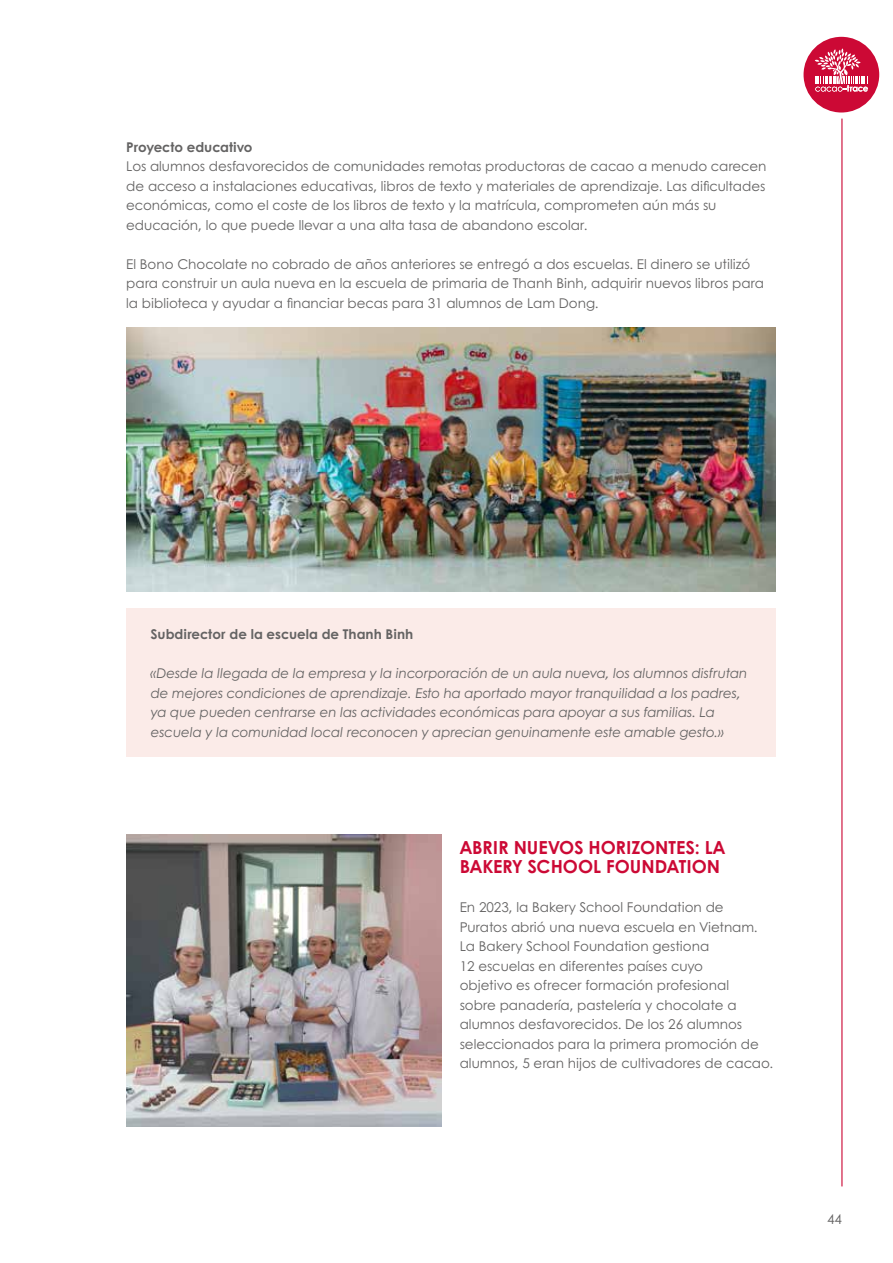
<style>
.page{position:relative;width:893px;height:1263px;background:#fff}
.page>*{position:absolute;margin:0;border:0;box-sizing:border-box;transform-origin:0 0}
.t1{font:700 18px/19.5px "Century Gothic";color:#cc0935}
.t2{font:13.5px/19.5px "Century Gothic";color:#646363}
.t3{font:italic 13.5px/19.5px "Century Gothic";letter-spacing:-.01em;color:#646363}
.t4{font:700 13.5px "Century Gothic";color:#646363}
</style>
<div class="page">
<img style="left:126px;top:327px;width:649px;height:264px">
<img style="left:126px;top:834px;width:316px;height:292px">
<div style="left:126px;top:608px;width:649px;height:148px;background:#fbebe8"></div>
<hr style="left:841px;top:119px;width:1px;height:1067px;background:#cc0935">
<div style="left:803px;top:37px;width:76px;height:75px;background:#cc0935;border-radius:50%"></div>
<svg style="left:815px;top:48px;width:53px;height:44px"></svg>
<p class="t4" style="left:126px;top:138px;width:128px">Proyecto educativo</p>
<p class="t2" style="left:126px;top:156px;width:642px">Los alumnos desfavorecidos de comunidades remotas productoras de cacao a menudo carecen de acceso a instalaciones educativas, libros de texto y materiales de aprendizaje. Las dificultades económicas, como el coste de los libros de texto y la matrícula, comprometen aún más su educación, lo que puede llevar a una alta tasa de abandono escolar.</p>
<p class="t2" style="left:126px;top:254px;width:639px">El Bono Chocolate no cobrado de años anteriores se entregó a dos escuelas. El dinero se utilizó para construir un aula nueva en la escuela de primaria de Thanh Binh, adquirir nuevos libros para la biblioteca y ayudar a financiar becas para 31 alumnos de Lam Dong.</p>
<p class="t4" style="left:151px;top:625px;width:264px">Subdirector de la escuela de Thanh Binh</p>
<p class="t3" style="left:151px;top:663px;width:598px">«Desde la llegada de la empresa y la incorporación de un aula nueva, los alumnos disfrutan de mejores condiciones de aprendizaje. Esto ha aportado mayor tranquilidad a los padres, ya que pueden centrarse en las actividades económicas para apoyar a sus familias. La escuela y la comunidad local reconocen y aprecian genuinamente este amable gesto.»</p>
<h1 class="t1" style="left:460px;top:837px;width:267px">ABRIR NUEVOS HORIZONTES: LA<br>BAKERY SCHOOL FOUNDATION</h1>
<p class="t2" style="left:460px;top:897px;width:315px">En 2023, la Bakery School Foundation de Puratos abrió una nueva escuela en Vietnam.<br>La Bakery School Foundation gestiona<br>12 escuelas en diferentes países cuyo<br>objetivo es ofrecer formación profesional<br>sobre panadería, pastelería y chocolate a alumnos desfavorecidos. De los 26 alumnos seleccionados para la primera promoción de alumnos, 5 eran hijos de cultivadores de cacao.</p>
<p class="t2" style="left:827px;top:1209px;width:16px">44</p>
</div>
